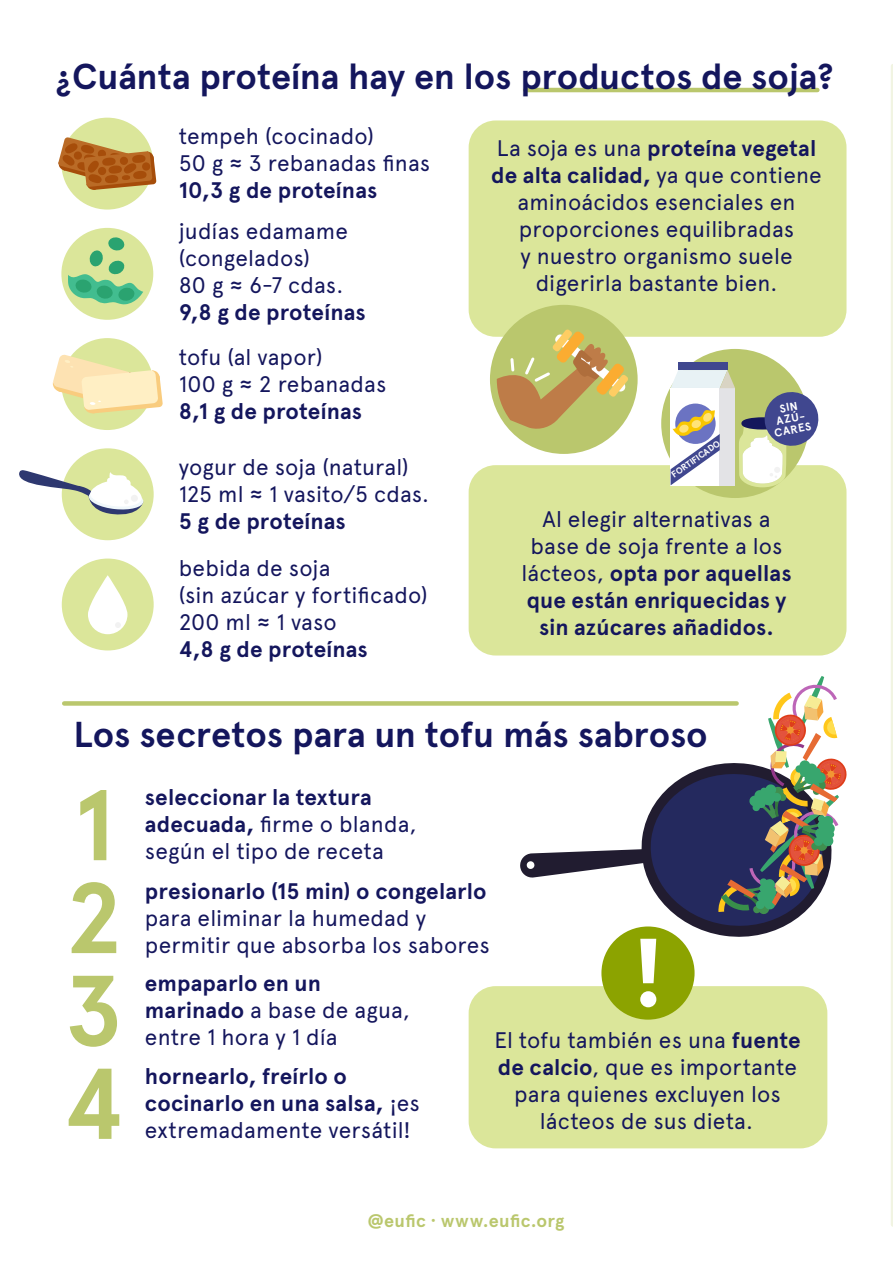
<style>
.page{position:relative;width:893px;height:1276px;background:#fff}
.page>*{position:absolute;margin:0;border:0;box-sizing:border-box;transform-origin:0 0}
.section_titles{font:700 100.35px "Apercu Pro";color:#bac76d}
.section_titles-2{font:700 97.2px "Apercu Pro";color:#fff}
.section_titles-3{font:700 36px "Apercu Pro";letter-spacing:-.005em;color:#14165d}
.corps{font:22.5px/27px "Apercu Pro";letter-spacing:.005em;color:#14165d}
.corps-2{font:700 22.5px/27px "Apercu Pro";letter-spacing:.005em;color:#14165d;text-align:center}
.t1{font:700 18px "Apercu Pro";letter-spacing:.02em;color:#bac76d}
.t2{font:700 11.47px/11.5px "Apercu Pro";color:#fff;text-align:center}
.t3{font:700 9px "Apercu Pro";color:#fff}
.s1{font-weight:700}
.s2{font-weight:400}
</style>
<div class="page">
<hr style="left:525px;top:88px;width:292px;height:4px;background:#bac76d">
<div style="left:469px;top:120px;width:377px;height:217px;background:#dbe69a;border-radius:27px"></div>
<div style="left:469px;top:465px;width:377px;height:190px;background:#dbe69a;border-radius:27px"></div>
<div style="left:469px;top:986px;width:358px;height:162px;background:#dbe69a;border-radius:27px"></div>
<svg style="left:64px;top:701px;width:456px;height:4px;background:#bdc974"></svg>
<hr style="left:891px;top:66px;width:2px;height:1158px;background:#bac76d">
<div style="left:661px;top:349px;width:148px;height:149px;background:#bac76d;border-radius:50%"></div>
<div style="left:490px;top:305px;width:148px;height:149px;background:#bac76d;border-radius:50%"></div>
<div style="left:61px;top:118px;width:92px;height:92px;background:#dbe69a;border-radius:50%"></div>
<div style="left:62px;top:448px;width:92px;height:92px;background:#dbe69a;border-radius:50%"></div>
<div style="left:61px;top:228px;width:92px;height:92px;background:#dbe69a;border-radius:50%"></div>
<div style="left:62px;top:558px;width:92px;height:92px;background:#dbe69a;border-radius:50%"></div>
<div style="left:601px;top:926px;width:94px;height:93px;background:#8ca300;border-radius:50%"></div>
<div style="left:61px;top:338px;width:92px;height:92px;background:#dbe69a;border-radius:50%"></div>
<svg style="left:520px;top:676px;width:327px;height:267px"></svg>
<div style="left:678px;top:362px;width:49px;height:8px;background:#40478f"></div>
<svg style="left:671px;top:370px;width:150px;height:117px"></svg>
<svg style="left:58px;top:137px;width:98px;height:54px"></svg>
<div style="left:108px;top:165px;width:14px;height:9px;background:#a64d0a;border-radius:50%"></div>
<div style="left:102px;top:157px;width:14px;height:9px;background:#a64d0a;border-radius:50%"></div>
<div style="left:142px;top:162px;width:8px;height:9px;background:#a64d0a;border-radius:50%"></div>
<div style="left:120px;top:156px;width:8px;height:9px;background:#a64d0a;border-radius:50%"></div>
<div style="left:98px;top:167px;width:8px;height:8px;background:#a64d0a;border-radius:50%"></div>
<svg style="left:68px;top:237px;width:75px;height:67px"></svg>
<svg style="left:19px;top:469px;width:125px;height:48px"></svg>
<svg style="left:88px;top:575px;width:39px;height:59px;fill:#fff"></svg>
<svg style="left:115px;top:622px;width:6px;height:6px"></svg>
<svg style="left:497px;top:329px;width:131px;height:101px"></svg>
<svg style="left:52px;top:354px;width:111px;height:60px"></svg>
<p class="section_titles-3" style="left:55px;top:50px;width:780px">¿Cuánta proteína hay en los productos de soja?</p>
<p class="corps" style="left:179px;top:121px;width:197px">tempeh (cocinado)</p>
<p class="corps" style="left:179px;top:148px;width:253px">50 g ≈ 3 rebanadas finas</p>
<p class="corps-2" style="left:179px;top:175px;width:200px">10,3 g de proteínas</p>
<p class="corps" style="left:179px;top:216px;width:171px">judías edamame (congelados)</p>
<p class="corps" style="left:179px;top:270px;width:166px">80 g ≈ 6-7 cdas.</p>
<p class="corps-2" style="left:179px;top:297px;width:188px">9,8 g de proteínas</p>
<p class="corps" style="left:179px;top:341px;width:145px">tofu (al vapor)</p>
<p class="corps" style="left:179px;top:368px;width:209px">100 g ≈ 2 rebanadas</p>
<p class="corps-2" style="left:179px;top:396px;width:185px">8,1 g de proteínas</p>
<p class="corps" style="left:179px;top:452px;width:231px">yogur de soja (natural)</p>
<p class="corps" style="left:179px;top:479px;width:252px">125 ml ≈ 1 vasito/5 cdas.</p>
<p class="corps-2" style="left:179px;top:506px;width:169px">5 g de proteínas</p>
<p class="corps" style="left:179px;top:553px;width:153px">bebida de soja</p>
<p class="corps" style="left:179px;top:580px;width:250px">(sin azúcar y fortificado)</p>
<p class="corps" style="left:179px;top:607px;width:160px">200 ml ≈ 1 vaso</p>
<p class="corps-2" style="left:179px;top:634px;width:191px">4,8 g de proteínas</p>
<p class="corps" style="left:491px;top:132px;width:332px;text-align:center">La soja es una <span class="s1">proteína vegetal de alta calidad,</span> ya que contiene aminoácidos esenciales en proporciones equilibradas<br>y nuestro organismo suele digerirla bastante bien.</p>
<p class="t2" style="left:769px;top:404px;width:39px;rotate:-11deg">SIN<br>AZÚ-<br>CARES</p>
<p class="t3" style="left:668px;top:470px;width:59px;rotate:-35deg">FORTIFICADO</p>
<p class="corps-2" style="left:521px;top:504px;width:272px"><span class="s2">Al elegir alternativas a base de soja frente a los lácteos,</span> opta por aquellas que están enriquecidas y sin azúcares añadidos.</p>
<p class="section_titles-3" style="left:73px;top:707px;width:636px">Los secretos para un tofu más sabroso</p>
<p class="section_titles" style="left:73px;top:749px;width:43px">1</p>
<p class="section_titles" style="left:65px;top:842px;width:60px">2</p>
<p class="corps" style="left:145px;top:782px;width:273px"><span class="s1">seleccionar la textura adecuada,</span> firme o blanda, según el tipo de receta</p>
<p class="corps" style="left:145px;top:876px;width:346px"><span class="s1">presionarlo (15 min) o congelarlo </span>para eliminar la humedad y permitir que absorba los sabores</p>
<p class="section_titles-2" style="left:630px;top:899px;width:36px">!</p>
<p class="corps" style="left:145px;top:967px;width:267px"><span class="s1">empaparlo en un marinado</span> a base de agua, entre 1 hora y 1 día</p>
<p class="section_titles" style="left:64px;top:935px;width:61px">3</p>
<p class="corps" style="left:494px;top:1025px;width:308px;text-align:center">El tofu también es una <span class="s1">fuente de calcio</span>, que es importante para quienes excluyen los lácteos de sus dieta.</p>
<p class="corps-2" style="left:145px;top:1061px;width:277px;text-align:left">hornearlo, freírlo o cocinarlo en una salsa, <span class="s2">¡es extremadamente versátil!</span></p>
<p class="section_titles" style="left:63px;top:1028px;width:63px">4</p>
<p class="t1" style="left:368px;top:1207px;width:198px">@eufic · www.eufic.org</p>
</div>
